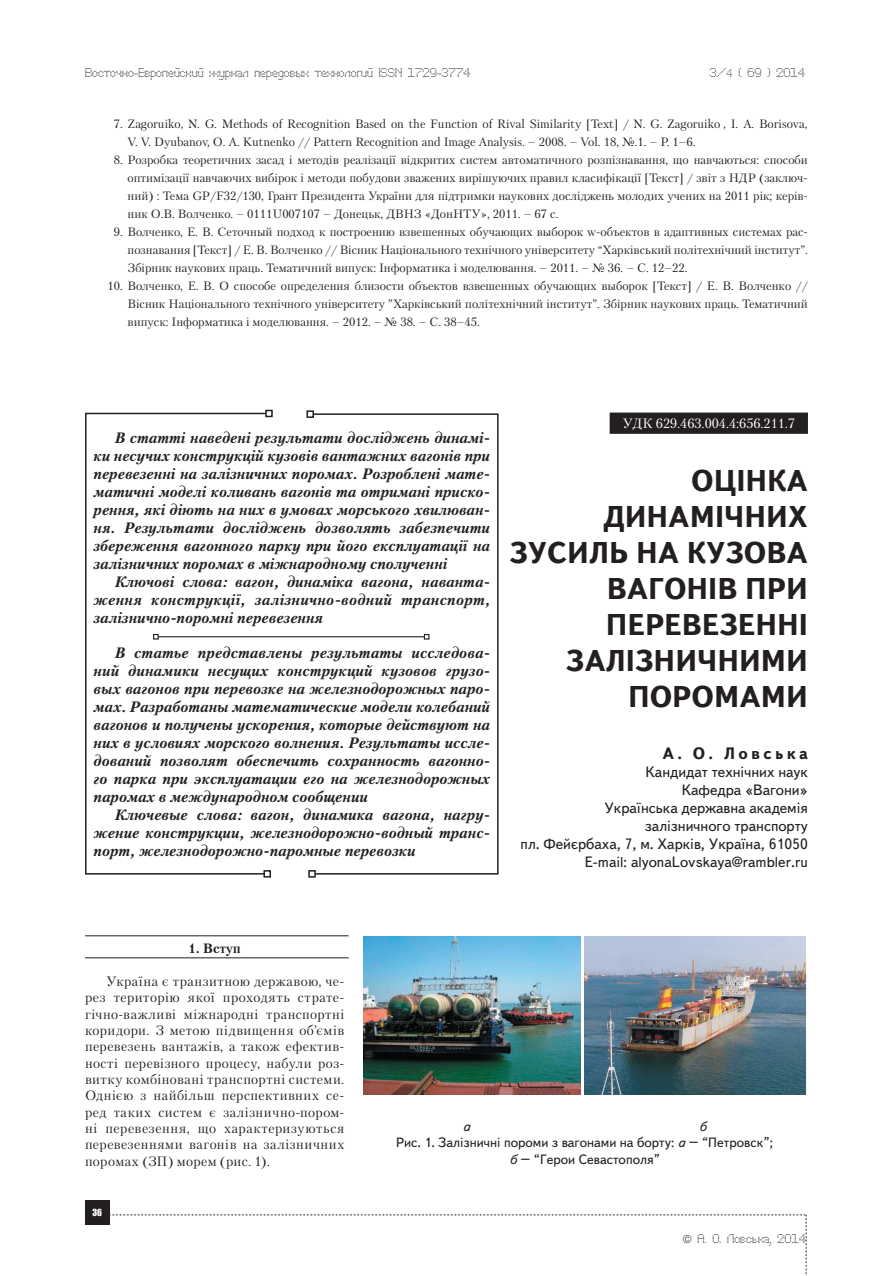
<style>
.page{position:relative;width:893px;height:1276px;background:#fff}
.page>*{position:absolute;margin:0;border:0;box-sizing:border-box;transform-origin:0 0}
.t1{font:700 30px/36px "Text Book C";color:#231f20;text-align:right}
.t2{font:700 16.5px "Text Book C";letter-spacing:.2em;color:#231f20}
.t3{font:italic 700 15px/18px "Petersburg C";color:#231f20;text-align:justify}
.t4{font:15px/18px "Text Book C";color:#231f20;text-align:right}
.t5{font:13.5px/16.4px "Petersburg C";letter-spacing:.04em;color:#231f20;text-align:justify}
.t6{font:13.5px "Text Book C";color:#231f20}
.t7{font:13.5px "Petersburg C";color:#fff}
.t8{font:700 13.5px "Petersburg C";color:#231f20}
.t9{font:italic 13.5px "Text Book C";color:#231f20}
.t10{font:12px/18px "Petersburg C";color:#231f20;text-align:justify}
.t11{font:12px "Perfo";letter-spacing:.015em;color:#231f20}
.t12{font:9px "Impact";color:#fff}
.s1{font-size:10.5px}
.s2{font-style:italic}
</style>
<div class="page">
<div style="left:85px;top:1200px;width:24px;height:25px;background:#231f20"></div>
<div style="left:610px;top:413px;width:197px;height:20px;background:#231f20"></div>
<div style="left:610px;top:412px;width:198px;height:22px;border:2px solid #231f20"></div>
<svg style="left:85px;top:412px;width:182px;height:463px"></svg>
<div style="left:265px;top:410px;width:8px;height:7px;border:2px solid #231f20"></div>
<div style="left:263px;top:870px;width:8px;height:7px;border:2px solid #231f20"></div>
<svg style="left:312px;top:413px;width:187px;height:462px"></svg>
<div style="left:306px;top:410px;width:8px;height:8px;border:2px solid #231f20"></div>
<div style="left:308px;top:870px;width:8px;height:7px;border:2px solid #231f20"></div>
<hr style="left:158px;top:636px;width:266px;height:1px;background:#231f20">
<svg style="left:153px;top:634px;width:6px;height:5px"></svg>
<svg style="left:424px;top:634px;width:5px;height:5px"></svg>
<hr style="left:85px;top:935px;width:264px;height:1px;background:#231f20">
<hr style="left:85px;top:957px;width:264px;height:1px;background:#231f20">
<img style="left:364px;top:936px;width:217px;height:158px">
<img style="left:584px;top:936px;width:224px;height:158px">
<svg style="left:109px;top:1214px;width:698px;height:62px"></svg>
<p class="t11" style="left:85px;top:65px;width:387px">Восточно-Европейский журнал передовых технологий ISSN 1729-3774</p>
<p class="t11" style="left:709px;top:65px;width:97px">3/<span class="s1">4</span> ( 69 ) 2014</p>
<p class="t10" style="left:128px;top:115px;width:681px;text-indent:-14px">7. Zagoruiko, N. G. Methods of Recognition Based on the Function of Rival Similarity [Text] / N. G. Zagoruiko , I. A. Borisova,<br>V. V. Dyubanov, O. A. Kutnenko // Pattern Recognition and Image Analysis. – 2008. – Vol. 18, №.1. – P. 1–6.</p>
<p class="t10" style="left:128px;top:151px;width:682px;text-indent:-14px">8. Розробка теоретичних засад і методів реалізації відкритих систем автоматичного розпізнавання, що навчаються: способи оптимізації навчаючих вибірок і методи побудови зважених вирішуючих правил класифікації [Текст] / звіт з НДР (заключ&shy;ний) : Тема GP/F32/130, Грант Президента України для підтримки наукових досліджень молодих учених на 2011 рік; керів&shy;ник О.В. Волченко. – 0111U007107 – Донецьк, ДВНЗ «ДонНТУ», 2011. – 67 с.</p>
<p class="t10" style="left:128px;top:223px;width:682px;text-indent:-14px">9. Волченко, Е. В. Сеточный подход к построению взвешенных обучающих выборок w-объектов в адаптивных системах рас&shy;познавания [Текст] / Е. В. Волченко // Вісник Національного технічного університету “Харківський політехнічний інститут”.<br>Збірник наукових праць. Тематичний випуск: Інформатика i моделювання. – 2011. – № 36. – С. 12–22.</p>
<p class="t10" style="left:128px;top:277px;width:682px;text-indent:-20px">10. Волченко, Е. В. О способе определения близости объектов взвешенных обучающих выборок [Текст] / Е. В. Волченко // Вісник Національного технічного університету ”Харківський політехнічний інститут”. Збірник наукових праць. Тематичний випуск: Інформатика i моделювання. – 2012. – № 38. – С. 38–45.</p>
<p class="t3" style="left:94px;top:429px;width:398px;text-indent:21px">В статті наведені результати досліджень динамі&shy;ки несучих конструкцій кузовів вантажних вагонів при перевезенні на залізничних поромах. Розроблені мате&shy;матичні моделі коливань вагонів та отримані приско&shy;рення, які діють на них в умовах морського хвилюван&shy;ня. Результати досліджень дозволять забезпечити збереження вагонного парку при його експлуатації на залізничних поромах в міжнародному сполученні</p>
<p class="t3" style="left:94px;top:573px;width:398px;text-indent:21px">Ключові слова: вагон, динаміка вагона, наванта&shy;ження конструкції, залізнично-водний транспорт, залізнично-поромні перевезення</p>
<p class="t3" style="left:94px;top:643px;width:398px;text-indent:21px">В статье представлены результаты исследова&shy;ний динамики несущих конструкций кузовов грузо&shy;вых вагонов при перевозке на железнодорожных паро&shy;мах. Разработаны математические модели колебаний вагонов и получены ускорения, которые действуют на них в условиях морского волнения. Результаты иссле&shy;дований позволят обеспечить сохранность вагонно&shy;го парка при эксплуатации его на железнодорожных паромах в международном сообщении</p>
<p class="t3" style="left:94px;top:805px;width:398px;text-indent:21px">Ключевые слова: вагон, динамика вагона, нагру&shy;жение конструкции, железнодорожно-водный транс&shy;порт, железнодорожно-паромные перевозки</p>
<p class="t7" style="left:622px;top:416px;width:174px">УДК 629.463.004.4:656.211.7</p>
<h1 class="t1" style="left:509px;top:463px;width:300px">ОЦІНКА<br>ДИНАМІЧНИХ<br>ЗУСИЛЬ НА КУЗОВА<br>ВАГОНІВ ПРИ<br>ПЕРЕВЕЗЕННІ<br>ЗАЛІЗНИЧНИМИ<br>ПОРОМАМИ</h1>
<h2 class="t2" style="left:662px;top:743px;width:147px">А. О. Ловська</h2>
<p class="t4" style="left:521px;top:762px;width:289px">Кандидат технічних наук<br>Кафедра «Вагони»<br>Українська державна академія залізничного транспорту<br>пл. Фейєрбаха, 7, м. Харків, Україна, 61050<br>Е-mail: alyonaLovskaya@rambler.ru</p>
<p class="t8" style="left:189px;top:940px;width:53px">1. Вступ</p>
<p class="t5" style="left:85px;top:973px;width:261px;text-indent:21px">Україна є транзитною державою, че&shy;рез територію якої проходять страте&shy;гічно-важливі міжнародні транспортні коридори. З метою підвищення об’ємів перевезень вантажів, а також ефектив&shy;ності перевізного процесу, набули роз&shy;витку комбіновані транспортні системи.<br>Однією з найбільш перспективних се&shy;ред таких систем є залізнично-пором&shy;ні перевезення, що характеризуються перевезеннями вагонів на залізничних поромах (ЗП) морем (рис. 1).</p>
<p class="t12" style="left:92px;top:1205px;width:11px">36</p>
<p class="t9" style="left:463px;top:1119px;width:9px">а</p>
<p class="t9" style="left:699px;top:1119px;width:9px">б</p>
<p class="t6" style="left:396px;top:1135px;width:379px">Рис. 1. Залізничні пороми з вагонами на борту: <span class="s2">а</span> – “Петровск”;</p>
<p class="t6" style="left:509px;top:1151px;width:152px"><span class="s2">б</span> – “Герои Севастополя”</p>
<p class="t11" style="left:698px;top:1231px;width:110px">А. О. Ловська, 2014</p>
</div>
